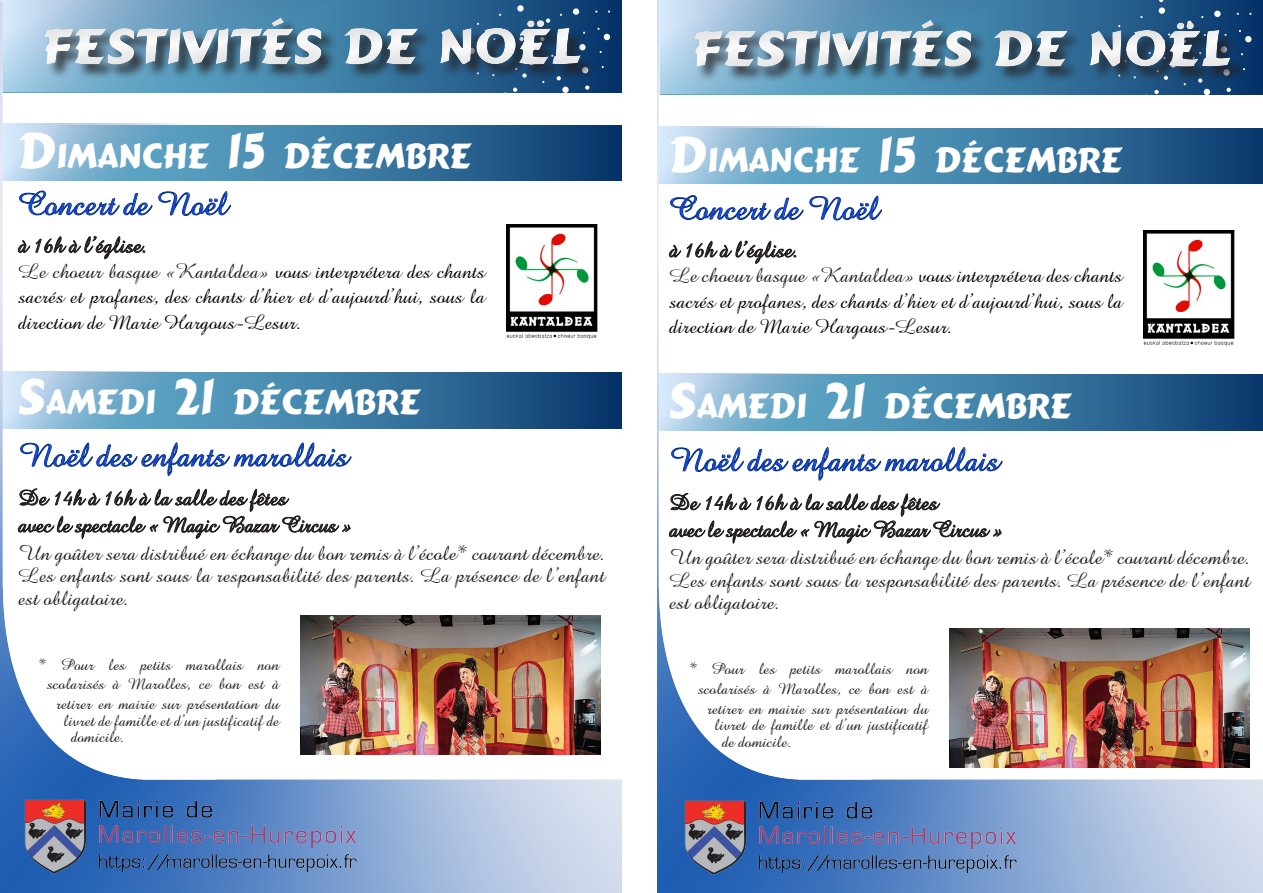
<style>
.page{position:relative;width:1263px;height:893px;background:#fff}
.page>*{position:absolute;margin:0;border:0;box-sizing:border-box;transform-origin:0 0}
.t1{font:49.5px "Signboard";color:#fafafa;scale:1.08 1}
.t2{font:34.65px "Signboard";color:#fff}
.t3{font:33px "Amazone BT";color:#1140d2}
.t4{font:22.5px "Amazone BT";color:#231f20}
.t5{font:22.5px "Amazone BT";letter-spacing:-.02em;color:#231f20}
.t6{font:21px/22.5px "Amazone BT";color:#231f20;text-align:justify}
.t7{font:21px/25.5px "Amazone BT";color:#000;text-align:justify}
.t8{font:16.5px/19.8px "Amazone BT";color:#231f20;text-align:right}
.s1{font-size:49.5px}
.s2{color:#231f20}
</style>
<div class="page">
<img style="left:0;top:1px;width:622px;height:892px">
<img style="left:657px;top:1px;width:606px;height:892px">
<img style="left:19px;top:792px;width:346px;height:85px">
<img style="left:679px;top:794px;width:346px;height:85px">
<h1 class="t1" style="left:43px;top:16px;width:498px">FESTIVITÉS DE NOËL</h1>
<h1 class="t1" style="left:693px;top:18px;width:498px">FESTIVITÉS DE NOËL</h1>
<p class="t2" style="left:19px;top:134px;width:455px"><span class="s1">D</span>IMANCHE <span class="s1">15</span> DÉCEMBRE</p>
<p class="t3" style="left:19px;top:185px;width:210px">Concert de Noël</p>
<p class="t4" style="left:19px;top:232px;width:130px">à 16h à l’église.</p>
<p class="t7" style="left:19px;top:259px;width:468px"><span class="s2">Le choeur basque «Kantaldea»</span> vous interprétera des chants sacrés et profanes, des chants d’hier et d’aujourd’hui, sous la direction de Marie Hargous-Lesur.</p>
<p class="t2" style="left:19px;top:380px;width:404px"><span class="s1">S</span>AMEDI <span class="s1">21</span> DÉCEMBRE</p>
<p class="t3" style="left:19px;top:436px;width:331px">Noël des enfants marollais</p>
<p class="t4" style="left:19px;top:485px;width:270px">De 14h à 16h à la salle des fêtes</p>
<p class="t5" style="left:19px;top:512px;width:334px">avec le spectacle « Magic Bazar Circus »</p>
<p class="t6" style="left:19px;top:542px;width:588px">Un goûter sera distribué en échange du bon remis à l’école* courant décembre.<br>Les enfants sont sous la responsabilité des parents. La présence de l’enfant est obligatoire.</p>
<p class="t8" style="left:38px;top:655px;width:243px">* Pour les petits marollais non scolarisés à Marolles, ce bon est à retirer en mairie sur présentation du</p>
<p class="t8" style="left:71px;top:712px;width:210px;line-height:16.5px;text-align:left;text-indent:-8px">livret de famille et d’un justificatif de domicile.</p>
<p class="t2" style="left:669px;top:139px;width:455px"><span class="s1">D</span>IMANCHE <span class="s1">15</span> DÉCEMBRE</p>
<p class="t3" style="left:669px;top:190px;width:210px">Concert de Noël</p>
<p class="t4" style="left:669px;top:237px;width:130px">à 16h à l’église.</p>
<p class="t7" style="left:669px;top:263px;width:454px"><span class="s2">Le choeur basque «Kantaldea»</span> vous interprétera des chants sacrés et profanes, des chants d’hier et d’aujourd’hui, sous la direction de Marie Hargous-Lesur.</p>
<p class="t2" style="left:669px;top:385px;width:404px"><span class="s1">S</span>AMEDI <span class="s1">21</span> DÉCEMBRE</p>
<p class="t3" style="left:669px;top:441px;width:331px">Noël des enfants marollais</p>
<p class="t4" style="left:669px;top:489px;width:270px">De 14h à 16h à la salle des fêtes</p>
<p class="t5" style="left:669px;top:516px;width:334px">avec le spectacle « Magic Bazar Circus »</p>
<p class="t6" style="left:669px;top:547px;width:582px">Un goûter sera distribué en échange du bon remis à l’école* courant décembre.<br>Les enfants sont sous la responsabilité des parents. La présence de l’enfant est obligatoire.</p>
<p class="t8" style="left:689px;top:659px;width:241px">* Pour les petits marollais non scolarisés à Marolles, ce bon est à retirer en mairie sur présentation du</p>
<p class="t8" style="left:722px;top:717px;width:208px;line-height:16.5px;text-align:left;text-indent:-8px">livret de famille et d’un justificatif de domicile.</p>
</div>
